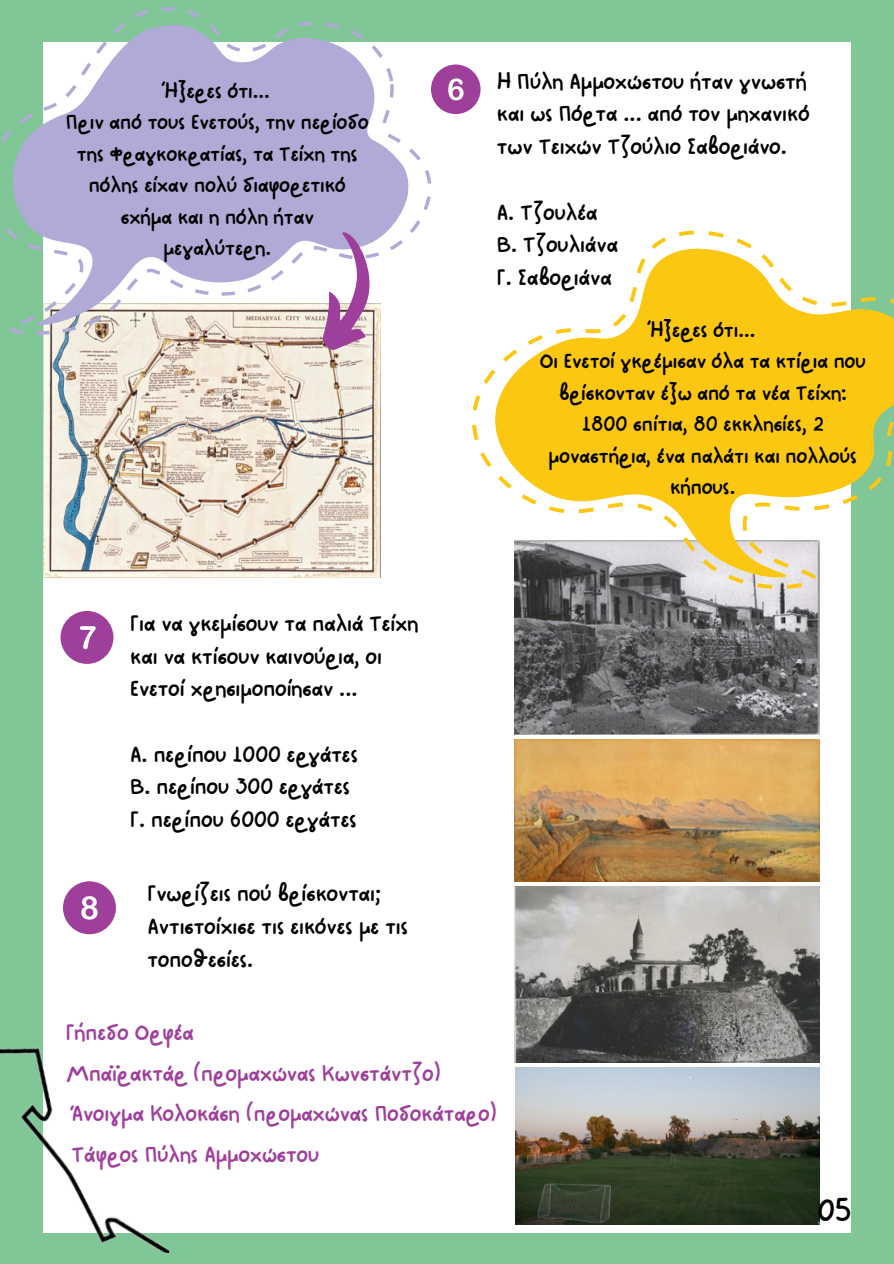
<style>
.page{position:relative;width:894px;height:1264px;background:#fff}
.page>*{position:absolute;margin:0;border:0;box-sizing:border-box;transform-origin:0 0}
.t1{font:33px "NF One Little Font Regular";color:#000}
.t2{font:24px/32.7px "NF One Little Font Regular";color:#000}
.t3{font:24px "NF One Little Font Regular";color:#9f3f9c}
.t4{font:22.5px/31.5px "NF One Little Font Regular";color:#000;text-align:center}
</style>
<div class="page">
<div style="left:0;top:0;width:893px;height:1263px;background:#81c696"></div>
<div style="left:43px;top:42px;width:807px;height:1190px;background:#fff"></div>
<img style="left:43px;top:335px;width:337px;height:242px">
<svg style="left:0;top:7px;width:431px;height:328px;fill:#b0aad6"></svg>
<svg style="left:321px;top:231px;width:58px;height:123px"></svg>
<div style="left:431px;top:64px;width:49px;height:50px;background:#9f3f9c;border-radius:50%"></div>
<svg style="left:448px;top:78px;width:15px;height:22px"></svg>
<div style="left:60px;top:611px;width:53px;height:53px;background:#9f3f9c;border-radius:50%"></div>
<svg style="left:80px;top:626px;width:16px;height:23px"></svg>
<div style="left:63px;top:881px;width:53px;height:53px;background:#9f3f9c;border-radius:50%"></div>
<svg style="left:82px;top:896px;width:15px;height:13px"></svg>
<img style="left:514px;top:739px;width:305px;height:142px">
<img style="left:514px;top:589px;width:305px;height:145px">
<svg style="left:472px;top:230px;width:421px;height:359px;fill:#fbc710"></svg>
<img style="left:515px;top:1067px;width:304px;height:157px">
<img style="left:0;top:909px;width:292px;height:344px">
<img style="left:514px;top:886px;width:305px;height:176px">
<p class="t4" style="left:164px;top:74px;width:107px">Ήξερες ότι...</p>
<p class="t4" style="left:66px;top:106px;width:304px">Πριν από τους Ενετούς, την περίοδο της Φραγκοκρατίας, τα Τείχη της πόλης είχαν πολύ διαφορετικό σχήμα και η πόλη ήταν μεγαλύτερη.</p>
<p class="t2" style="left:130px;top:606px;width:289px">Για να γκεμίσουν τα παλιά Τείχη και να κτίσουν καινούρια, οι<br>Ενετοί χρησιμοποίησαν ...</p>
<p class="t2" style="left:130px;top:737px;width:229px">Α. περίπου 1000 εργάτες</p>
<p class="t2" style="left:130px;top:769px;width:221px">Β. περίπου 300 εργάτες</p>
<p class="t2" style="left:130px;top:802px;width:228px">Γ. περίπου 6000 εργάτες</p>
<p class="t2" style="left:148px;top:876px;width:262px">Γνωρίζεις πού βρίσκονται;<br>Αντιστοίχισε τις εικόνες με τις τοποθεσίες.</p>
<p class="t2" style="left:497px;top:64px;width:314px">Η Πύλη Αμμοχώστου ήταν γνωστή και ως Πόρτα ... από τον μηχανικό των Τειχών Τζούλιο Σαβοριάνο.</p>
<p class="t2" style="left:497px;top:195px;width:102px">Α. Τζουλέα</p>
<p class="t2" style="left:497px;top:227px;width:122px">Β. Τζουλιάνα</p>
<p class="t2" style="left:497px;top:260px;width:116px">Γ. Σαβοριάνα</p>
<p class="t4" style="left:650px;top:313px;width:107px">Ήξερες ότι...</p>
<p class="t4" style="left:540px;top:344px;width:327px">Οι Ενετοί γκρέμισαν όλα τα κτίρια που βρίσκονταν έξω από τα νέα Τείχη:<br>1800 σπίτια, 80 εκκλησίες, 2 μοναστήρια, ένα παλάτι και πολλούς κήπους.</p>
<p class="t3" style="left:66px;top:1017px;width:129px">Γήπεδο Ορφέα</p>
<p class="t3" style="left:66px;top:1058px;width:377px">Μπαϊρακτάρ (προμαχώνας Κωνστάντζο)</p>
<p class="t3" style="left:72px;top:1098px;width:426px">Άνοιγμα Κολοκάση (προμαχώνας Ποδοκάταρο)</p>
<p class="t3" style="left:72px;top:1139px;width:249px">Τάφρος Πύλης Αμμοχώστου</p>
<p class="t1" style="left:817px;top:1190px;width:35px">05</p>
</div>
